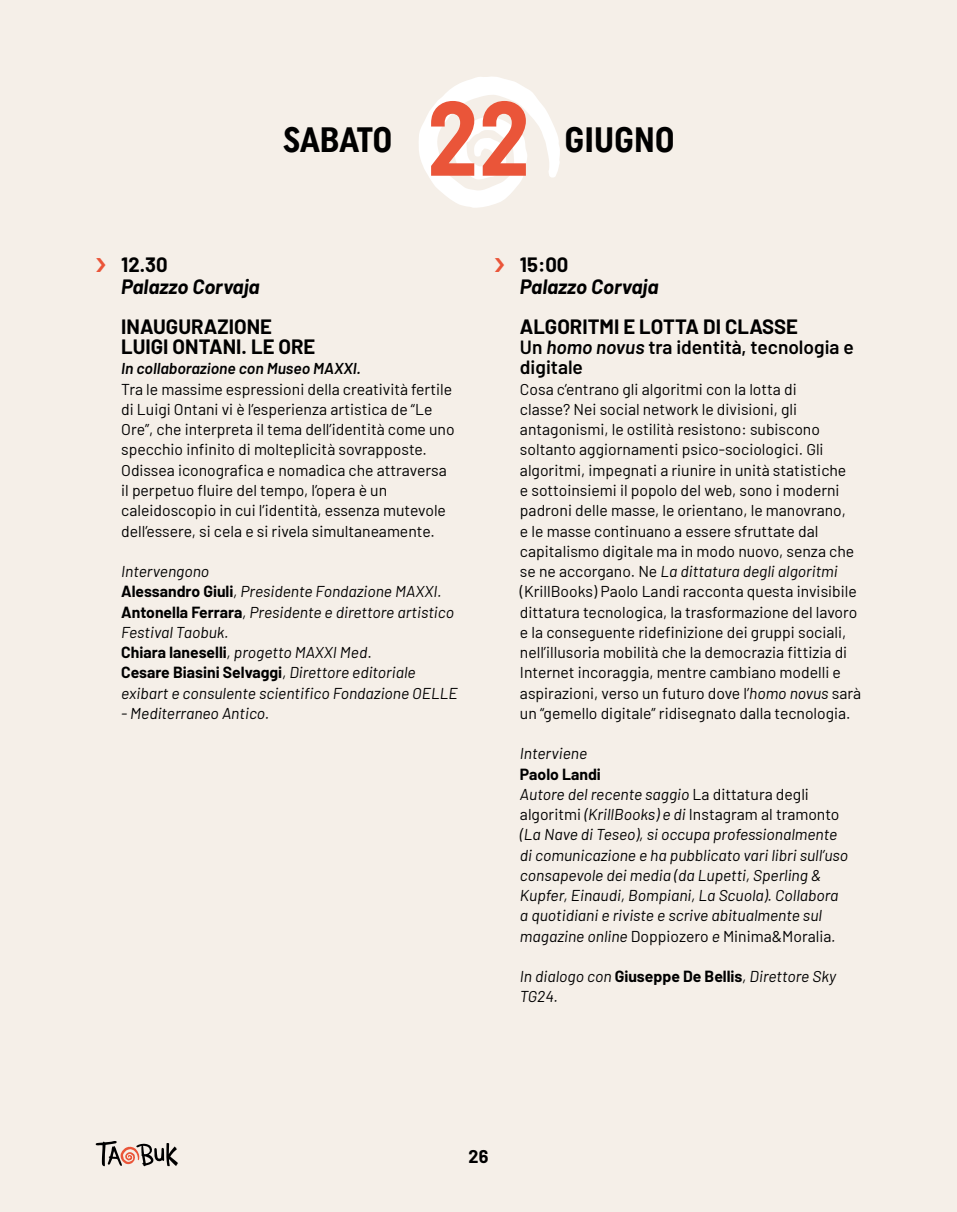
<style>
.page{position:relative;width:957px;height:1212px;background:#f5efe8}
.page>*{position:absolute;margin:0;border:0;box-sizing:border-box;transform-origin:0 0}
.t1{font:105.3px "Uniform Condensed 4";color:#ea5539}
.t2{font:35.1px "Uniform Condensed 4";color:#000}
.t3{font:700 20.25px/20.2px "Barlow";color:#000}
.t4{font:italic 700 20.25px "Barlow";color:#000}
.t5{font:600 19.12px/20.2px "Barlow";color:#000}
.t6{font:700 18px "Barlow";color:#000}
.t7{font:15.75px/20.2px "Barlow";color:#000}
.t8{font:italic 15.75px/20.2px "Barlow";color:#000}
.t9{font:italic 600 15.75px "Barlow";color:#000}
.s1{font-weight:700;font-style:normal}
.s2{font-style:normal}
.s3{font-style:italic}
</style>
<div class="page">
<svg style="left:418px;top:76px;width:142px;height:132px"></svg>
<svg style="left:95px;top:1141px;width:83px;height:25px;background:#b4a59e"></svg>
<svg style="left:96px;top:257px;width:9px;height:15px"></svg>
<svg style="left:495px;top:257px;width:9px;height:15px"></svg>
<h2 class="t2" style="left:283px;top:118px;width:111px">SABATO</h2>
<h1 class="t1" style="left:427px;top:76px;width:105px">22</h1>
<h2 class="t2" style="left:564px;top:118px;width:112px">GIUGNO</h2>
<p class="t3" style="left:121px;top:253px;width:48px">12.30</p>
<p class="t4" style="left:121px;top:272px;width:140px">Palazzo Corvaja</p>
<p class="t3" style="left:121px;top:315px;width:196px">INAUGURAZIONE<br>LUIGI ONTANI. LE ORE</p>
<p class="t9" style="left:121px;top:357px;width:241px">In collaborazione con Museo MAXXI.</p>
<p class="t7" style="left:121px;top:378px;width:335px">Tra le massime espressioni della creatività fertile di Luigi Ontani vi è l’esperienza artistica de “Le Ore”, che interpreta il tema dell’identità come uno specchio infinito di molteplicità sovrapposte.<br>Odissea iconografica e nomadica che attraversa il perpetuo fluire del tempo, l’opera è un caleidoscopio in cui l’identità, essenza mutevole dell’essere, si cela e si rivela simultaneamente.</p>
<p class="t8" style="left:121px;top:560px;width:338px">Intervengono<br><span class="s1">Alessandro Giuli</span>, Presidente Fondazione MAXXI.<br><span class="s1">Antonella Ferrara</span>, Presidente e direttore artistico Festival Taobuk.<br><span class="s1">Chiara Ianeselli</span>, progetto MAXXI Med<span class="s2">.<br></span><span class="s1">Cesare Biasini Selvaggi</span>, Direttore editoriale exibart e consulente scientifico Fondazione OELLE</p>
<p class="t8" style="left:121px;top:702px;width:150px">- Mediterraneo Antico.</p>
<p class="t3" style="left:520px;top:253px;width:50px">15:00</p>
<p class="t4" style="left:520px;top:272px;width:140px">Palazzo Corvaja</p>
<p class="t3" style="left:520px;top:315px;width:279px">ALGORITMI E LOTTA DI CLASSE</p>
<p class="t5" style="left:520px;top:336px;width:335px">Un <span class="s3">homo novus</span> tra identità, tecnologia e digitale</p>
<p class="t7" style="left:520px;top:378px;width:343px">Cosa c’entrano gli algoritmi con la lotta di<br>classe? Nei social network le divisioni, gli antagonismi, le ostilità resistono: subiscono soltanto aggiornamenti psico-sociologici. Gli algoritmi, impegnati a riunire in unità statistiche<br>e sottoinsiemi il popolo del web, sono i moderni padroni delle masse, le orientano, le manovrano,<br>e le masse continuano a essere sfruttate dal capitalismo digitale ma in modo nuovo, senza che se ne accorgano. Ne <span class="s3">La dittatura degli algoritmi </span>(KrillBooks) Paolo Landi racconta questa invisibile dittatura tecnologica, la trasformazione del lavoro e la conseguente ridefinizione dei gruppi sociali, nell’illusoria mobilità che la democrazia fittizia di Internet incoraggia, mentre cambiano modelli e aspirazioni, verso un futuro dove l’<span class="s3">homo novus</span> sarà un “gemello digitale” ridisegnato dalla tecnologia.</p>
<p class="t8" style="left:520px;top:742px;width:69px">Interviene</p>
<p class="t8" style="left:520px;top:762px;width:330px"><span class="s1">Paolo Landi<br></span>Autore del recente saggio <span class="s2">La dittatura degli algoritmi</span> (KrillBooks) e di <span class="s2">Instagram al tramonto </span>(La Nave di Teseo), si occupa professionalmente di comunicazione e ha pubblicato vari libri sull’uso consapevole dei media (da Lupetti, Sperling &amp; Kupfer, Einaudi, Bompiani, La Scuola). Collabora a quotidiani e riviste e scrive abitualmente sul magazine online <span class="s2">Doppiozero</span> e <span class="s2">Minima&amp;Moralia</span>.</p>
<p class="t8" style="left:520px;top:965px;width:317px">In dialogo con <span class="s1">Giuseppe De Bellis</span>, Direttore Sky<br>TG24.</p>
<p class="t6" style="left:468px;top:1143px;width:21px">26</p>
</div>
